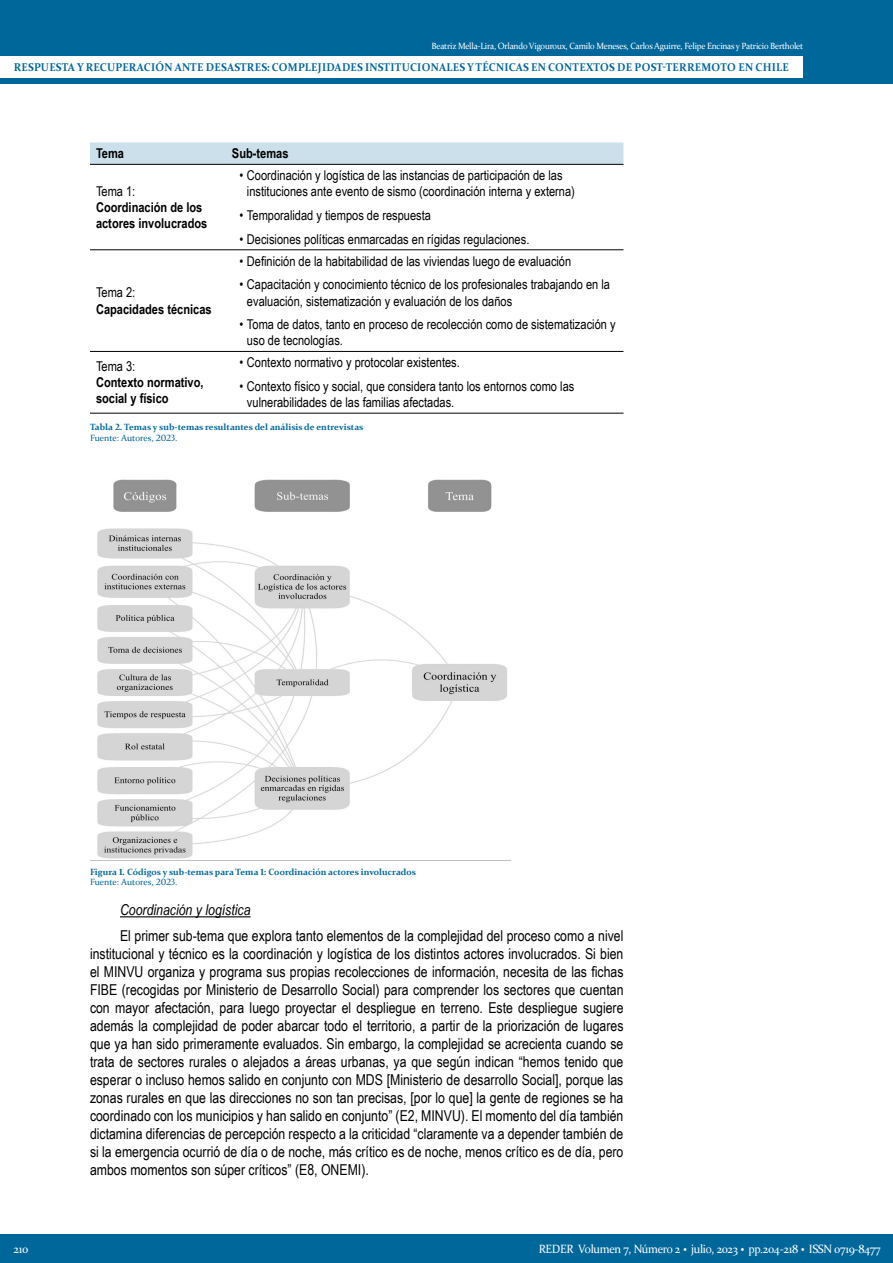
<style>
.page{position:relative;width:893px;height:1263px;background:#fff}
.page>*{position:absolute;margin:0;border:0;box-sizing:border-box;transform-origin:0 0}
.Cuerpo{font:15px/18px "Arial Narrow";color:#000;text-align:justify}
.Subtítulos_03{font:italic 15px "Arial Narrow";color:#000}
.Tablas{font:13.5px/16.2px "Arial Narrow";color:#000}
.Tablas-2{font:700 13.5px/16.2px "Arial Narrow";color:#000}
.Tablas_header{font:700 13.5px "Arial Narrow";color:#000}
.t1{font:12px "Constantia";letter-spacing:-.025em;color:#fff;scale:.95 1}
.t2{font:700 11.25px "Constantia";letter-spacing:.02em;color:#00679b;scale:.95 1}
.Pie_de_foto{font:700 9px "Constantia";color:#00679b}
.t3{font:9px "Constantia";letter-spacing:-.025em;color:#fff;scale:.95 1}
.Pie_de_foto-2{font:9px "Constantia";letter-spacing:-.005em;color:#00679b}
.s1{font-weight:700;font-size:18px}
</style>
<div class="page">
<hr style="left:120px;top:916px;width:131px;height:1px;background:#000">
<svg style="left:90px;top:142px;width:533px;height:22px;background:#cbdfe9"></svg>
<hr style="left:90px;top:164px;width:136px;height:1px;background:#000">
<hr style="left:226px;top:164px;width:397px;height:1px;background:#000">
<hr style="left:90px;top:250px;width:136px;height:1px;background:#000">
<hr style="left:226px;top:250px;width:397px;height:1px;background:#000">
<hr style="left:90px;top:351px;width:136px;height:1px;background:#000">
<hr style="left:226px;top:351px;width:397px;height:1px;background:#000">
<hr style="left:90px;top:413px;width:136px;height:1px;background:#000">
<hr style="left:226px;top:413px;width:397px;height:1px;background:#000">
<img style="left:97px;top:479px;width:410px;height:380px">
<div style="left:0;top:0;width:893px;height:84px;background:#00679b"></div>
<div style="left:0;top:56px;width:803px;height:22px;background:#fff"></div>
<div style="left:0;top:1234px;width:893px;height:29px;background:#00679b"></div>
<p class="t3" style="left:432px;top:40px;width:393px">Beatriz Mella-Lira, Orlando Vigouroux, Camilo Meneses, Carlos Aguirre, Felipe Encinas y Patricio Bertholet</p>
<p class="t2" style="left:14px;top:60px;width:817px">RESPUESTA Y RECUPERACIÓN ANTE DESASTRES: COMPLEJIDADES INSTITUCIONALES Y TÉCNICAS EN CONTEXTOS DE POST-TERREMOTO EN CHILE</p>
<p class="Tablas_header" style="left:96px;top:143px;width:30px">Tema</p>
<p class="Tablas_header" style="left:232px;top:143px;width:58px">Sub-temas</p>
<p class="Tablas" style="left:96px;top:182px;width:41px">Tema 1:</p>
<p class="Tablas-2" style="left:96px;top:198px;width:113px">Coordinación de los actores involucrados</p>
<p class="Tablas" style="left:247px;top:167px;width:329px;text-indent:-8px">• Coordinación y logística de las instancias de participación de las instituciones ante evento de sismo (coordinación interna y externa)</p>
<p class="Tablas" style="left:239px;top:207px;width:193px">• Temporalidad y tiempos de respuesta</p>
<p class="Tablas" style="left:239px;top:230px;width:291px">• Decisiones políticas enmarcadas en rígidas regulaciones.</p>
<p class="Tablas" style="left:96px;top:284px;width:41px">Tema 2:</p>
<p class="Tablas-2" style="left:96px;top:300px;width:117px">Capacidades técnicas</p>
<p class="Tablas" style="left:239px;top:252px;width:333px">• Definición de la habitabilidad de las viviendas luego de evaluación</p>
<p class="Tablas" style="left:247px;top:276px;width:365px;text-indent:-8px">• Capacitación y conocimiento técnico de los profesionales trabajando en la evaluación, sistematización y evaluación de los daños</p>
<p class="Tablas" style="left:247px;top:316px;width:370px;text-indent:-8px">• Toma de datos, tanto en proceso de recolección como de sistematización y uso de tecnologías.</p>
<p class="Tablas" style="left:239px;top:354px;width:222px">• Contexto normativo y protocolar existentes.</p>
<p class="Tablas" style="left:247px;top:378px;width:329px;text-indent:-8px">• Contexto físico y social, que considera tanto los entornos como las vulnerabilidades de las familias afectadas.</p>
<p class="Pie_de_foto" style="left:90px;top:420px;width:275px">Tabla 2. Temas y sub-temas resultantes del análisis de entrevistas</p>
<p class="Pie_de_foto-2" style="left:90px;top:431px;width:89px">Fuente: Autores, 2023.</p>
<p class="Tablas" style="left:96px;top:358px;width:41px">Tema 3:</p>
<p class="Tablas-2" style="left:96px;top:374px;width:109px">Contexto normativo, social y físico</p>
<p class="Pie_de_foto" style="left:90px;top:865px;width:327px">Figura 1. Códigos y sub-temas para Tema 1: Coordinación actores involucrados</p>
<p class="Pie_de_foto-2" style="left:90px;top:876px;width:89px">Fuente: Autores, 2023.</p>
<p class="Subtítulos_03" style="left:120px;top:899px;width:132px">Coordinación y logística</p>
<p class="Cuerpo" style="left:90px;top:926px;width:535px;text-indent:30px">El primer sub-tema que explora tanto elementos de la complejidad del proceso como a nivel institucional y técnico es la coordinación y logística de los distintos actores involucrados. Si bien el MINVU organiza y programa sus propias recolecciones de información, necesita de las fichas FIBE (recogidas por Ministerio de Desarrollo Social) para comprender los sectores que cuentan con mayor afectación, para luego proyectar el despliegue en terreno. Este despliegue sugiere además la complejidad de poder abarcar todo el territorio, a partir de la priorización de lugares que ya han sido primeramente evaluados. Sin embargo, la complejidad se acrecienta cuando se trata de sectores rurales o alejados a áreas urbanas, ya que según indican “hemos tenido que esperar o incluso hemos salido en conjunto con MDS [Ministerio de desarrollo Social], porque las zonas rurales en que las direcciones no son tan precisas, [por lo que] la gente de regiones se ha coordinado con los municipios y han salido en conjunto” (E2, MINVU). El momento del día también dictamina diferencias de percepción respecto a la criticidad “claramente va a depender también de si la emergencia ocurrió de día o de noche, más crítico es de noche, menos crítico es de día, pero ambos momentos son súper críticos” (E8, ONEMI).</p>
<p class="t1" style="left:14px;top:1241px;width:17px">210</p>
<p class="t1" style="left:539px;top:1240px;width:361px">REDER Volumen 7, Número 2 <span class="s1">·</span> julio, 2023 <span class="s1">·</span> pp.204-218 <span class="s1">·</span> ISSN 0719-8477</p>
</div>
